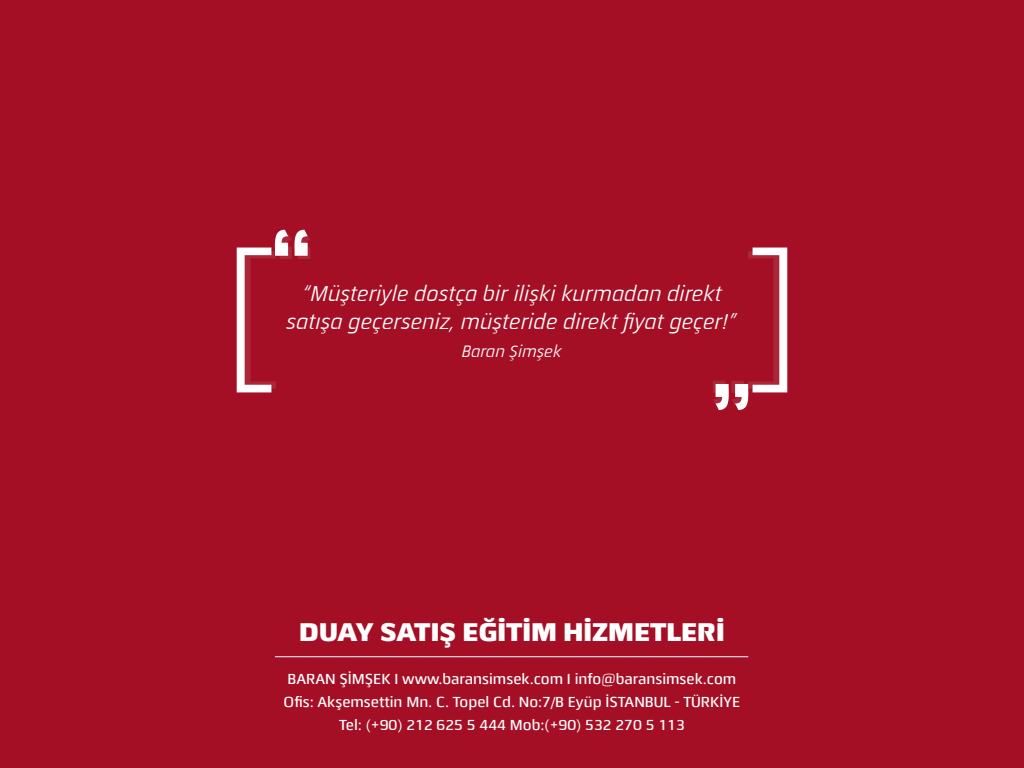
<style>
.page{position:relative;width:1024px;height:768px;background:#fff}
.page>*{position:absolute;margin:0;border:0;box-sizing:border-box;transform-origin:0 0}
.t1{font:800 26.4px "Quitador Sans Pro";color:#fff}
.t2{font:italic 22.1px/28px "Quitador Sans Pro";color:#fff;text-align:center}
.t3{font:italic 17px "Quitador Sans Pro";color:#fff}
.t4{font:500 15px/23px "Quitador Sans Pro";color:#fff;text-align:center}
</style>
<div class="page">
<div style="left:0;top:0;width:1024px;height:767px;background:#a40f25"></div>
<svg style="left:713px;top:248px;width:74px;height:162px"></svg>
<svg style="left:237px;top:230px;width:73px;height:162px"></svg>
<hr style="left:275px;top:656px;width:473px;height:1px;background:#fff">
<h2 class="t2" style="left:287px;top:279px;width:452px">“Müşteriyle dostça bir ilişki kurmadan direkt satışa geçerseniz, müşteride direkt fiyat geçer!”</h2>
<p class="t3" style="left:462px;top:341px;width:101px">Baran Şimşek</p>
<h1 class="t1" style="left:299px;top:616px;width:427px">DUAY SATIŞ EĞİTİM HİZMETLERİ</h1>
<p class="t4" style="left:284px;top:667px;width:458px">BARAN ŞİMŞEK I www.baransimsek.com I info@baransimsek.com<br>Ofis: Akşemsettin Mn. C. Topel Cd. No:7/B Eyüp İSTANBUL - TÜRKİYE<br>Tel: (+90) 212 625 5 444 Mob:(+90) 532 270 5 113</p>
</div>
